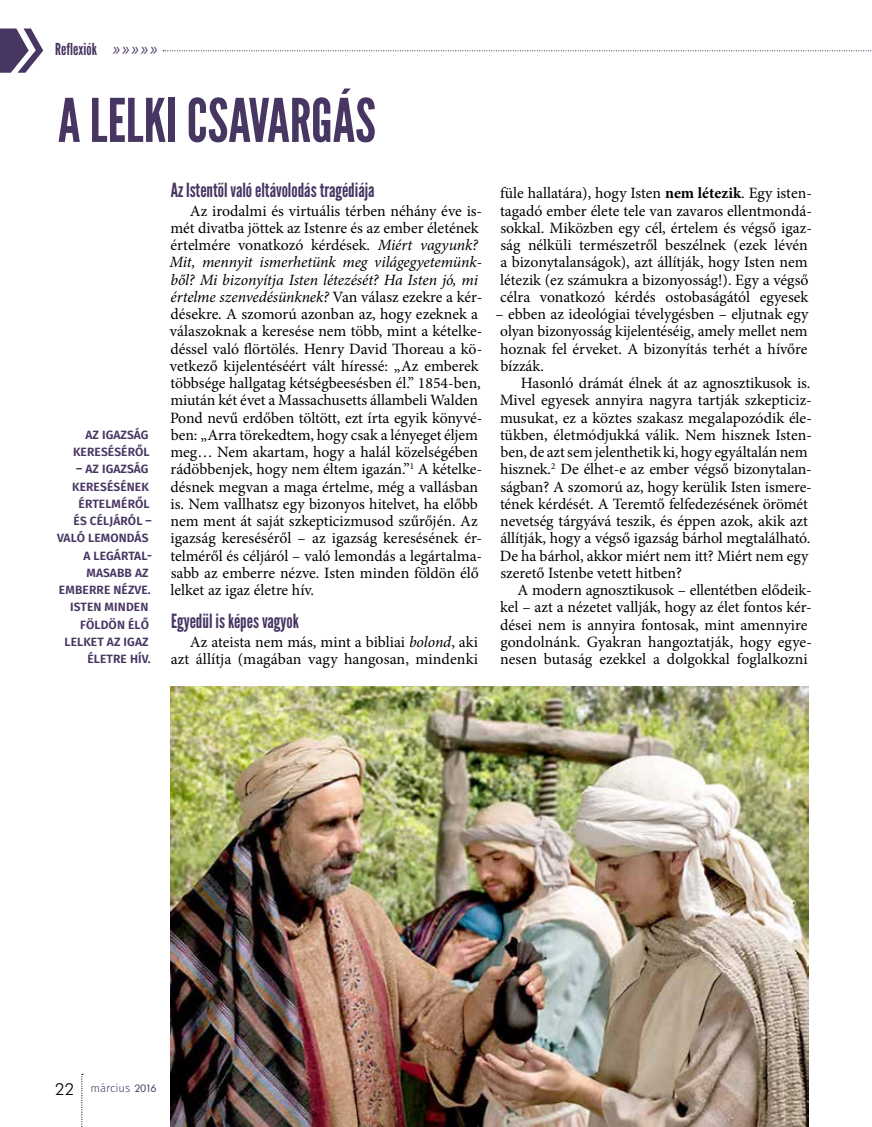
<style>
.page{position:relative;width:872px;height:1127px;background:#fff}
.page>*{position:absolute;margin:0;border:0;box-sizing:border-box;transform-origin:0 0}
.t1{font:60px "League Gothic";color:#473562}
.t2{font:19.5px "League Gothic";letter-spacing:-.005em;color:#473562}
.t3{font:16.5px "League Gothic";color:#473562}
.t4{font:15.75px/17.2px "Minion Pro";letter-spacing:-.005em;color:#000}
.t5{font:600 12px/17.2px "Fira Sans";letter-spacing:.01em;color:#473562;text-align:right}
.t6{font:600 12px "Fira Sans";letter-spacing:.03em;color:#473562}
.t7{font:300 11.25px "Fira Sans";color:#473562}
.s1{font-family:"Koz Go Pr 6 N"}
.s2{font-style:italic}
.s3{font-weight:700}
.s4{font-family:"Futura BT";font-size:16.5px;color:#000}
.s5{font-family:"Futura BT";font-weight:400;font-size:10.5px}
</style>
<div class="page">
<svg style="left:163px;top:50px;width:709px;height:1px"></svg>
<svg style="left:0;top:28px;width:43px;height:45px"></svg>
<img style="left:170px;top:687px;width:638px;height:440px">
<svg style="left:81px;top:1074px;width:2px;height:53px"></svg>
<p class="t3" style="left:55px;top:40px;width:104px">Reflexiók <span class="s1">» » » » »</span></p>
<h1 class="t1" style="left:58px;top:85px;width:319px">A lelki csavargás</h1>
<p class="t5" style="left:73px;top:426px;width:78px">AZ IGAZSÁG<br>KERESÉSÉRŐL</p>
<p class="t5" style="left:76px;top:461px;width:74px">– AZ IGAZSÁG</p>
<p class="t5" style="left:72px;top:478px;width:78px">KERESÉSÉNEK</p>
<p class="t5" style="left:79px;top:495px;width:73px">ÉRTELMÉRŐL</p>
<p class="t5" style="left:74px;top:512px;width:80px">ÉS CÉLJÁRÓL –</p>
<p class="t5" style="left:57px;top:530px;width:93px">VALÓ LEMONDÁS</p>
<p class="t5" style="left:83px;top:547px;width:70px">A LEGÁRTAL-</p>
<p class="t6" style="left:86px;top:564px;width:64px">MASABB AZ</p>
<p class="t5" style="left:59px;top:581px;width:93px">EMBERRE NÉZVE.</p>
<p class="t5" style="left:70px;top:598px;width:80px">ISTEN MINDEN</p>
<p class="t5" style="left:80px;top:616px;width:70px">FÖLDÖN ÉLŐ</p>
<p class="t5" style="left:64px;top:633px;width:86px">LELKET AZ IGAZ</p>
<p class="t5" style="left:87px;top:650px;width:65px">ÉLETRE HÍV.</p>
<p class="t2" style="left:171px;top:179px;width:205px">Az Istentől való eltávolodás tragédiája</p>
<p class="t4" style="left:169px;top:202px;width:314px;text-indent:20px">Az irodalmi és virtuális térben néhány éve is&shy;mét divatba jöttek az Istenre és az ember életének értelmére vonatkozó kérdések. <span class="s2">Miért vagyunk?<br>Mit, mennyit ismerhetünk meg világegyetemünk&shy;ből? Mi bizonyítja Isten létezését? Ha Isten jó, mi értelme szenvedésünknek?</span> Van válasz ezekre a kér&shy;désekre. A szomorú azonban az, hogy ezeknek a válaszoknak a keresése nem több, mint a kételke&shy;déssel való flörtölés. Henry David Thoreau a kö&shy;vetkező kijelentéséért vált híressé: „Az emberek többsége hallgatag kétségbeesésben él.” 1854-ben, miután két évet a Massachusetts állambeli Walden Pond nevű erdőben töltött, ezt írta egyik könyvé&shy;ben: „Arra törekedtem, hogy csak a lényeget éljem meg… Nem akartam, hogy a halál közelségében rádöbbenjek, hogy nem éltem igazán.”<sup>1</sup> A kételke&shy;désnek megvan a maga értelme, még a vallásban is. Nem vallhatsz egy bizonyos hitelvet, ha előbb nem ment át saját szkepticizmusod szűrőjén. Az igazság kereséséről – az igazság keresésének ér&shy;telméről és céljáról – való lemondás a legártalma&shy;sabb az emberre nézve. Isten minden földön élő lelket az igaz életre hív.</p>
<p class="t2" style="left:171px;top:609px;width:129px">Egyedül is képes vagyok</p>
<p class="t4" style="left:171px;top:633px;width:309px;text-align:right">Az ateista nem más, mint a bibliai <span class="s2">bolond</span>, aki azt állítja (magában vagy hangosan, mindenki</p>
<p class="t4" style="left:500px;top:185px;width:313px">füle hallatára), hogy Isten <span class="s3">nem létezik</span>. Egy isten&shy;tagadó ember élete tele van zavaros ellentmondá&shy;sokkal. Miközben egy cél, értelem és végső igaz&shy;ság nélküli természetről beszélnek (ezek lévén a bizonytalanságok), azt állítják, hogy Isten nem létezik (ez számukra a bizonyosság!). Egy a végső célra vonatkozó kérdés ostobaságától egyesek</p>
<p class="t4" style="left:495px;top:306px;width:314px;text-align:justify">– ebben az ideológiai tévelygésben – eljutnak egy olyan bizonyosság kijelentéséig, amely mellet nem hoznak fel érveket. A bizonyítás terhét a hívőre bízzák.</p>
<p class="t4" style="left:499px;top:375px;width:314px;text-indent:21px">Hasonló drámát élnek át az agnosztikusok is.<br>Mivel egyesek annyira nagyra tartják szkepticiz&shy;musukat, ez a köztes szakasz megalapozódik éle&shy;tükben, életmódjukká válik. Nem hisznek Isten&shy;ben, de azt sem jelenthetik ki, hogy egyáltalán nem hisznek.<sup>2</sup> De élhet-e az ember végső bizonytalan&shy;ságban? A szomorú az, hogy kerülik Isten ismere&shy;tének kérdését. A Teremtő felfedezésének örömét nevetség tárgyává teszik, és éppen azok, akik azt állítják, hogy a végső igazság bárhol megtalálható.<br>De ha bárhol, akkor miért nem itt? Miért nem egy szerető Istenbe vetett hitben?</p>
<p class="t4" style="left:500px;top:582px;width:313px;text-indent:17px">A modern agnosztikusok – ellentétben elődeik&shy;kel – azt a nézetet vallják, hogy az élet fontos kér&shy;dései nem is annyira fontosak, mint amennyire gondolnánk. Gyakran hangoztatják, hogy egye&shy;nesen butaság ezekkel a dolgokkal foglalkozni</p>
<p class="t7" style="left:55px;top:1080px;width:103px"><span class="s4">22</span> március <span class="s5">2016</span></p>
</div>
